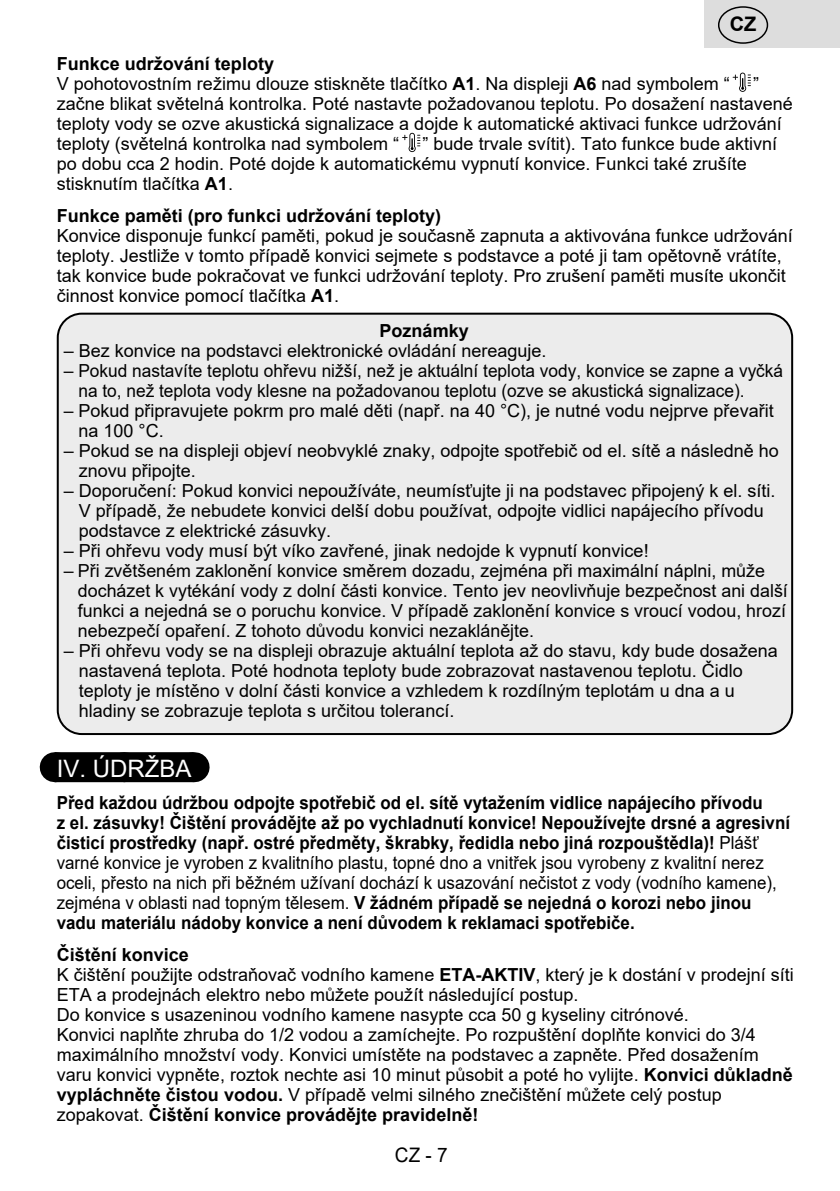
<style>
.page{position:relative;width:840px;height:1191px;background:#fff}
.page>*{position:absolute;margin:0;border:0;box-sizing:border-box;transform-origin:0 0}
.Grafický_nadpis_ETA{font:24px "Arial";color:#fff}
.t1{font:20px "Arial";color:#000;scale:.95 1}
.t2{font:700 20px "Arial";color:#000}
.Normální{font:18px/20px "Arial";color:#000}
.Normální-2{font:700 18px/20px "Arial";color:#000;scale:.94 1}
.Normální-3{font:700 18px "Arial";color:#000}
.s1{font-weight:700}
.s2{font-weight:400}
</style>
<div class="page">
<div style="left:55px;top:752px;width:138px;height:30px;background:#000"></div>
<svg style="left:125px;top:752px;width:34px;height:1px"></svg>
<hr style="left:193px;top:752px;width:1px;height:30px;background:#000">
<svg style="left:732px;top:73px;width:18px;height:19px"></svg>
<svg style="left:402px;top:133px;width:18px;height:19px"></svg>
<div style="left:58px;top:314px;width:733px;height:420px;background:#ececec;border-radius:24px"></div>
<div style="left:57px;top:313px;width:735px;height:422px;border:2px solid #000;border-radius:24px"></div>
<div style="left:704px;top:0;width:135px;height:48px;background:#ddd"></div>
<div style="left:717px;top:6px;width:50px;height:38px;border:1px solid #000;border-radius:50%"></div>
<p class="t2" style="left:729px;top:10px;width:28px">CZ</p>
<p class="Normální-3" style="left:57px;top:51px;width:219px">Funkce udržování teploty</p>
<p class="Normální" style="left:57px;top:73px;width:674px">V pohotovostním režimu dlouze stiskněte tlačítko <span class="s1">A1</span>. Na displeji <span class="s1">A6</span> nad symbolem “</p>
<p class="Normální" style="left:57px;top:73px;width:737px;text-indent:696px">” začne blikat světelná kontrolka. Poté nastavte požadovanou teplotu. Po dosažení nastavené teploty vody se ozve akustická signalizace a dojde k automatické aktivaci funkce udržování teploty (světelná kontrolka nad symbolem “</p>
<p class="Normální" style="left:57px;top:133px;width:721px;text-indent:365px">” bude trvale svítit). Tato funkce bude aktivní po dobu cca 2 hodin. Poté dojde k automatickému vypnutí konvice. Funkci také zrušíte stisknutím tlačítka <span class="s1">A1</span>.</p>
<p class="Normální-3" style="left:57px;top:203px;width:386px">Funkce paměti (pro funkci udržování teploty)</p>
<p class="Normální" style="left:57px;top:225px;width:737px">Konvice disponuje funkcí paměti, pokud je současně zapnuta a aktivována funkce udržování teploty. Jestliže v tomto případě konvici sejmete s podstavce a poté ji tam opětovně vrátíte, tak konvice bude pokračovat ve funkci udržování teploty. Pro zrušení paměti musíte ukončit činnost konvice pomocí tlačítka <span class="s1">A1</span>.</p>
<p class="Normální-3" style="left:379px;top:318px;width:91px">Poznámky</p>
<p class="Normální" style="left:64px;top:340px;width:484px">– Bez konvice na podstavci elektronické ovládání nereaguje.</p>
<p class="Normální" style="left:78px;top:360px;width:706px;text-indent:-15px">– Pokud nastavíte teplotu ohřevu nižší, než je aktuální teplota vody, konvice se zapne a vyčká na to, než teplota vody klesne na požadovanou teplotu (ozve se akustická signalizace).</p>
<p class="Normální" style="left:78px;top:400px;width:696px;text-indent:-15px">– Pokud připravujete pokrm pro malé děti (např. na 40 °C), je nutné vodu nejprve převařit na 100 °C.</p>
<p class="Normální" style="left:79px;top:440px;width:701px;text-indent:-15px">– Pokud se na displeji objeví neobvyklé znaky, odpojte spotřebič od el. sítě a následně ho znovu připojte.</p>
<p class="Normální" style="left:79px;top:480px;width:698px;text-indent:-15px">– Doporučení: Pokud konvici nepoužíváte, neumísťujte ji na podstavec připojený k el. síti.<br>V případě, že nebudete konvici delší dobu používat, odpojte vidlici napájecího přívodu podstavce z elektrické zásuvky.</p>
<p class="Normální" style="left:64px;top:540px;width:586px">– Při ohřevu vody musí být víko zavřené, jinak nedojde k vypnutí konvice!</p>
<p class="Normální" style="left:78px;top:560px;width:711px;text-indent:-14px">– Při zvětšeném zaklonění konvice směrem dozadu, zejména při maximální náplni, může docházet k vytékání vody z dolní části konvice. Tento jev neovlivňuje bezpečnost ani další funkci a nejedná se o poruchu konvice. V případě zaklonění konvice s vroucí vodou, hrozí nebezpečí opaření. Z tohoto důvodu konvici nezaklánějte.</p>
<p class="Normální" style="left:79px;top:640px;width:700px;text-indent:-15px">– Při ohřevu vody se na displeji obrazuje aktuální teplota až do stavu, kdy bude dosažena nastavená teplota. Poté hodnota teploty bude zobrazovat nastavenou teplotu. Čidlo teploty je místěno v dolní části konvice a vzhledem k rozdílným teplotám u dna a u hladiny se zobrazuje teplota s určitou tolerancí.</p>
<p class="Grafický_nadpis_ETA" style="left:57px;top:752px;width:136px">IV. ÚDRŽBA</p>
<p class="Normální-2" style="left:57px;top:792px;width:781px">Před každou údržbou odpojte spotřebič od el. sítě vytažením vidlice napájecího přívodu<br>z el. zásuvky! Čištění provádějte až po vychladnutí konvice! Nepoužívejte drsné a agresivní čisticí prostředky (např. ostré předměty, škrabky, ředidla nebo jiná rozpouštědla)! <span class="s2">Plášť varné konvice je vyroben z kvalitního plastu, topné dno a vnitřek jsou vyrobeny z kvalitní nerez oceli, přesto na nich při běžném užívaní dochází k usazování nečistot z vody (vodního kamene), zejména v oblasti nad topným tělesem.</span> V žádném případě se nejedná o korozi nebo jinou vadu materiálu nádoby konvice a není důvodem k reklamaci spotřebiče.</p>
<p class="Normální-3" style="left:57px;top:941px;width:134px">Čištění konvice</p>
<p class="Normální" style="left:57px;top:964px;width:738px">K čištění použijte odstraňovač vodního kamene <span class="s1">ETA-AKTIV</span>, který je k dostání v prodejní síti ETA a prodejnách elektro nebo můžete použít následující postup.<br>Do konvice s usazeninou vodního kamene nasypte cca 50 g kyseliny citrónové.<br>Konvici naplňte zhruba do 1/2 vodou a zamíchejte. Po rozpuštění doplňte konvici do 3/4 maximálního množství vody. Konvici umístěte na podstavec a zapněte. Před dosažením varu konvici vypněte, roztok nechte asi 10 minut působit a poté ho vylijte. <span class="s1">Konvici důkladně vypláchněte čistou vodou.</span> V případě velmi silného znečištění můžete celý postup zopakovat. <span class="s1">Čištění konvice provádějte pravidelně!</span></p>
<p class="t1" style="left:395px;top:1141px;width:57px">CZ - 7</p>
</div>
